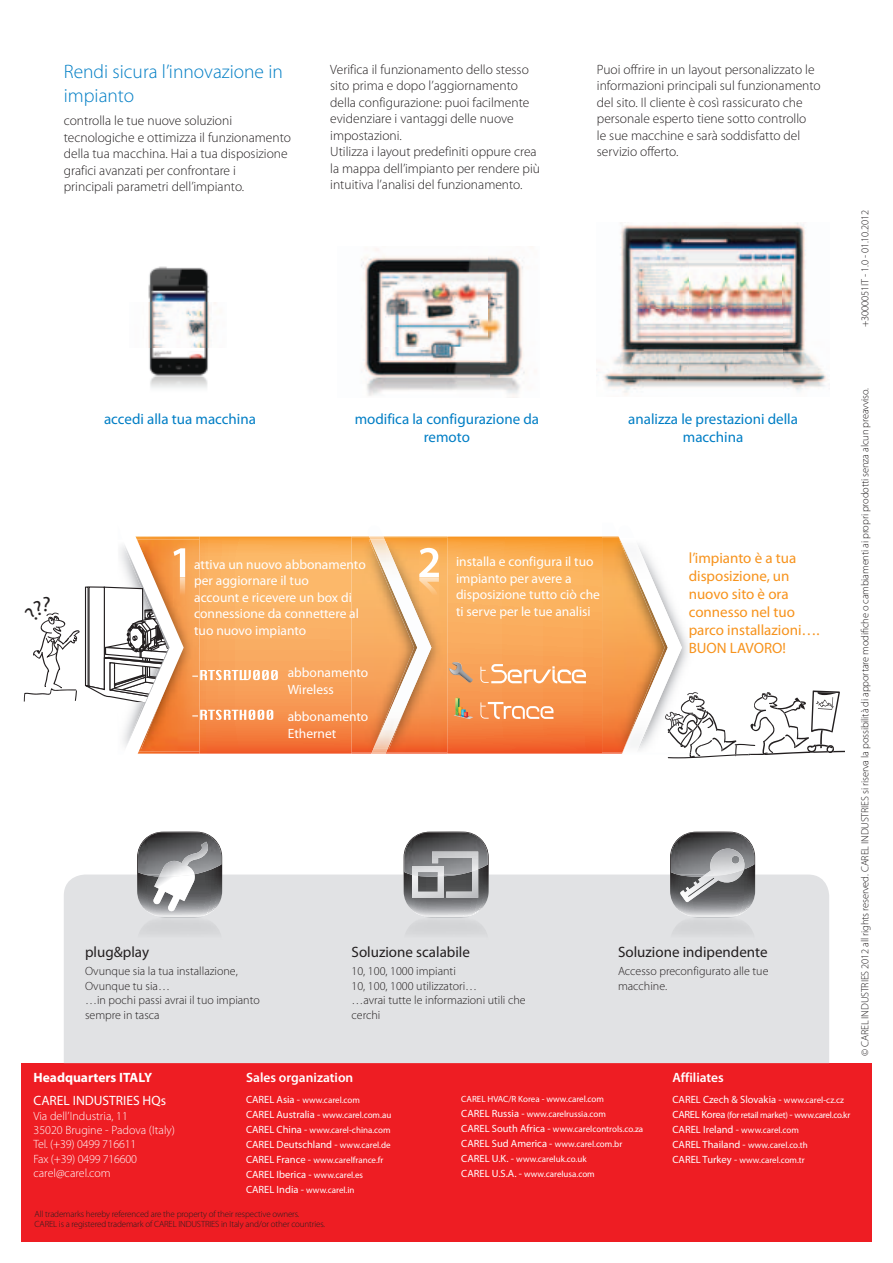
<style>
.page{position:relative;width:893px;height:1263px;background:#fff}
.page>*{position:absolute;margin:0;border:0;box-sizing:border-box;transform-origin:0 0}
.t1{font:300 19.5px/24px "Myriad Pro";color:#007ec5}
.t2{font:15px/18px "Myriad Pro";color:#f7931d}
.t3{font:15px/18px "Myriad Pro";color:#007ec5;text-align:center}
.t4{font:15px "Myriad Pro";color:#231f20}
.t5{font:300 13.5px/16.5px "Myriad Pro";color:#231f20}
.t6{font:13.5px/16.5px "Myriad Pro";color:#fff}
.t7{font:600 13.5px "Myriad Pro";color:#fff}
.t8{font:700 13.5px "Myriad Pro";color:#fff}
.t9{font:300 12px/14.4px "Myriad Pro";color:#231f20}
.t10{font:300 12px/14.4px "Myriad Pro";color:#fff}
.t11{font:300 10.5px "Myriad Pro";letter-spacing:-.015em;color:#231f20}
.t12{font:10.5px "Myriad Pro";color:#fff}
.t13{font:9px/15px "Myriad Pro";color:#fff}
.t14{font:300 9px/10.8px "Myriad Pro";letter-spacing:-.015em;color:#231f20}
.t15{font:9px "Myriad Pro";letter-spacing:-.025em;color:#fff}
.s1{font-size:10.5px}
.s2{font-size:9px}
</style>
<div class="page">
<div style="left:21px;top:1063px;width:851px;height:179px;background:#ee1d23"></div>
<div style="left:64px;top:874px;width:765px;height:189px;background:#e1e2e4"></div>
<img style="left:137px;top:917px;width:85px;height:47px">
<img style="left:163px;top:917px;width:34px;height:1px">
<img style="left:218px;top:843px;width:3px;height:31px">
<svg style="left:137px;top:832px;width:81px;height:85px"></svg>
<img style="left:159px;top:842px;width:50px;height:35px">
<img style="left:404px;top:917px;width:85px;height:47px">
<img style="left:425px;top:916px;width:44px;height:2px">
<img style="left:430px;top:917px;width:34px;height:1px">
<svg style="left:404px;top:874px;width:74px;height:42px;background:#929395"></svg>
<img style="left:404px;top:832px;width:84px;height:42px">
<img style="left:411px;top:874px;width:48px;height:2px">
<img style="left:418px;top:876px;width:20px;height:1px">
<img style="left:412px;top:866px;width:32px;height:10px">
<img style="left:432px;top:851px;width:46px;height:20px">
<img style="left:670px;top:917px;width:85px;height:47px">
<img style="left:696px;top:917px;width:34px;height:1px">
<svg style="left:670px;top:851px;width:74px;height:66px;background:#909193"></svg>
<img style="left:671px;top:832px;width:83px;height:42px">
<img style="left:677px;top:874px;width:28px;height:3px">
<img style="left:702px;top:849px;width:43px;height:27px">
<img style="left:597px;top:222px;width:231px;height:173px">
<img style="left:361px;top:246px;width:171px;height:152px">
<img style="left:148px;top:266px;width:68px;height:122px">
<svg style="left:200px;top:537px;width:402px;height:217px;background:#f8a155"></svg>
<img style="left:386px;top:538px;width:61px;height:216px">
<img style="left:431px;top:548px;width:8px;height:29px">
<img style="left:431px;top:577px;width:8px;height:30px">
<img style="left:351px;top:538px;width:19px;height:214px">
<img style="left:369px;top:539px;width:1px;height:210px">
<img style="left:368px;top:536px;width:15px;height:1px">
<svg style="left:369px;top:537px;width:15px;height:1px"></svg>
<svg style="left:371px;top:752px;width:15px;height:2px"></svg>
<img style="left:370px;top:538px;width:61px;height:214px">
<img style="left:370px;top:539px;width:60px;height:210px">
<img style="left:185px;top:536px;width:15px;height:1px">
<img style="left:185px;top:537px;width:15px;height:3px">
<img style="left:185px;top:540px;width:15px;height:214px">
<svg style="left:480px;top:664px;width:106px;height:19px"></svg>
<svg style="left:192px;top:710px;width:81px;height:10px"></svg>
<svg style="left:192px;top:670px;width:86px;height:10px"></svg>
<svg style="left:449px;top:662px;width:24px;height:21px"></svg>
<svg style="left:454px;top:698px;width:19px;height:21px"></svg>
<svg style="left:480px;top:702px;width:73px;height:17px"></svg>
<svg style="left:602px;top:536px;width:243px;height:222px"></svg>
<svg style="left:24px;top:536px;width:161px;height:218px"></svg>
<h1 class="t1" style="left:64px;top:60px;width:221px">Rendi sicura l’innovazione in impianto</h1>
<p class="t5" style="left:64px;top:112px;width:229px">controlla le tue nuove soluzioni tecnologiche e ottimizza il funzionamento della tua macchina. Hai a tua disposizione grafici avanzati per confrontare i<br>principali parametri dell’impianto.</p>
<p class="t5" style="left:330px;top:61px;width:211px">Verifica il funzionamento dello stesso sito prima e dopo l’aggiornamento della configurazione: puoi facilmente evidenziare i vantaggi delle nuove impostazioni.<br>Utilizza i layout predefiniti oppure crea la mappa dell’impianto per rendere più intuitiva l’analisi del funzionamento.</p>
<p class="t5" style="left:597px;top:61px;width:225px">Puoi offrire in un layout personalizzato le informazioni principali sul funzionamento del sito. Il cliente è così rassicurato che personale esperto tiene sotto controllo<br>le sue macchine e sarà soddisfatto del servizio offerto.</p>
<p class="t11" style="left:858px;top:327px;width:118px;rotate:-90deg">+3000051IT - 1.0 - 01.10.2012</p>
<p class="t3" style="left:355px;top:409px;width:186px">modifica la configurazione da remoto</p>
<p class="t3" style="left:104px;top:409px;width:153px">accedi alla tua macchina</p>
<p class="t3" style="left:628px;top:409px;width:171px">analizza le prestazioni della macchina</p>
<p class="t6" style="left:194px;top:556px;width:173px">attiva un nuovo abbonamento per aggiornare il tuo<br>account e ricevere un box di connessione da connettere al tuo nuovo impianto</p>
<p class="t6" style="left:456px;top:553px;width:146px">installa e configura il tuo impianto per avere a disposizione tutto ciò che ti serve per le tue analisi</p>
<p class="t6" style="left:288px;top:664px;width:82px">abbonamento<br>Wireless</p>
<p class="t6" style="left:288px;top:708px;width:82px">abbonamento<br>Ethernet</p>
<p class="t2" style="left:689px;top:548px;width:132px">l’impianto è a tua disposizione, un nuovo sito è ora connesso nel tuo parco installazioni….<br>BUON LAVORO!</p>
<p class="t4" style="left:85px;top:942px;width:66px">plug&amp;play</p>
<p class="t9" style="left:85px;top:964px;width:176px">Ovunque sia la tua installazione,<br>Ovunque tu sia…<br>…in pochi passi avrai il tuo impianto sempre in tasca</p>
<p class="t4" style="left:351px;top:942px;width:120px">Soluzione scalabile</p>
<p class="t9" style="left:351px;top:964px;width:176px">10, 100, 1000 impianti<br>10, 100, 1000 utilizzatori…<br>…avrai tutte le informazioni utili che cerchi</p>
<p class="t4" style="left:618px;top:942px;width:151px">Soluzione indipendente</p>
<p class="t9" style="left:618px;top:964px;width:152px">Accesso preconfigurato alle tue macchine.</p>
<p class="t8" style="left:33px;top:1068px;width:120px">Headquarters ITALY</p>
<p class="t6" style="left:33px;top:1092px;width:134px">CAREL INDUSTRIES HQs</p>
<p class="t10" style="left:33px;top:1108px;width:143px">Via dell’Industria, 11<br>35020 Brugine - Padova (Italy)<br>Tel. (+39) 0499 716611<br>Fax (+39) 0499 716600 carel@carel.com</p>
<p class="t7" style="left:246px;top:1068px;width:109px">Sales organization</p>
<p class="t7" style="left:672px;top:1068px;width:53px">Affiliates</p>
<p class="t13" style="left:246px;top:1092px;width:147px"><span class="s1">CAREL Asia -</span> www.carel.com<br><span class="s1">CAREL Australia -</span> www.carel.com.au<br><span class="s1">CAREL China -</span> www.carel-china.com</p>
<p class="t12" style="left:246px;top:1138px;width:146px">CAREL Deutschland - <span class="s2">www.carel.de</span></p>
<p class="t13" style="left:246px;top:1152px;width:139px"><span class="s1">CAREL France -</span> www.carelfrance.fr</p>
<p class="t12" style="left:246px;top:1168px;width:119px">CAREL Iberica - <span class="s2">www.carel.es</span></p>
<p class="t13" style="left:246px;top:1182px;width:110px"><span class="s1">CAREL India -</span> www.carel.in</p>
<p class="t13" style="left:461px;top:1091px;width:183px">CAREL HVAC/R Korea - www.carel.com<br><span class="s1">CAREL Russia -</span> www.carelrussia.com<br><span class="s1">CAREL South Africa -</span> www.carelcontrols.co.za</p>
<p class="t12" style="left:461px;top:1137px;width:163px">CAREL Sud America - <span class="s2">www.carel.com.br</span></p>
<p class="t13" style="left:461px;top:1151px;width:135px"><span class="s1">CAREL U.K. -</span> www.careluk.co.uk<br><span class="s1">CAREL U.S.A. -</span> www.carelusa.com</p>
<p class="t12" style="left:672px;top:1093px;width:173px">CAREL Czech &amp; Slovakia - <span class="s2">www.carel-cz.cz</span></p>
<p class="t15" style="left:672px;top:1109px;width:179px"><span class="s1">CAREL Korea</span> (for retail market) <span class="s1">-</span> www.carel.co.kr</p>
<p class="t12" style="left:672px;top:1123px;width:128px">CAREL Ireland - <span class="s2">www.carel.com</span></p>
<p class="t13" style="left:672px;top:1137px;width:137px"><span class="s1">CAREL Thailand -</span> www.carel.co.th<br><span class="s1">CAREL Turkey -</span> www.carel.com.tr</p>
<p class="t14" style="left:35px;top:1208px;width:292px">All trademarks hereby referenced are the property of their respective owners.<br>CAREL is a registered trademark of CAREL INDUSTRIES in Italy and/or other countries.</p>
<p class="t11" style="left:858px;top:1056px;width:670px;rotate:-90deg">© CAREL INDUSTRIES 2012 all rights reserved. CAREL INDUSTRIES si riserva la possibilità di apportare modi che o cambiamenti ai propri prodotti senza alcun preavviso.</p>
</div>
